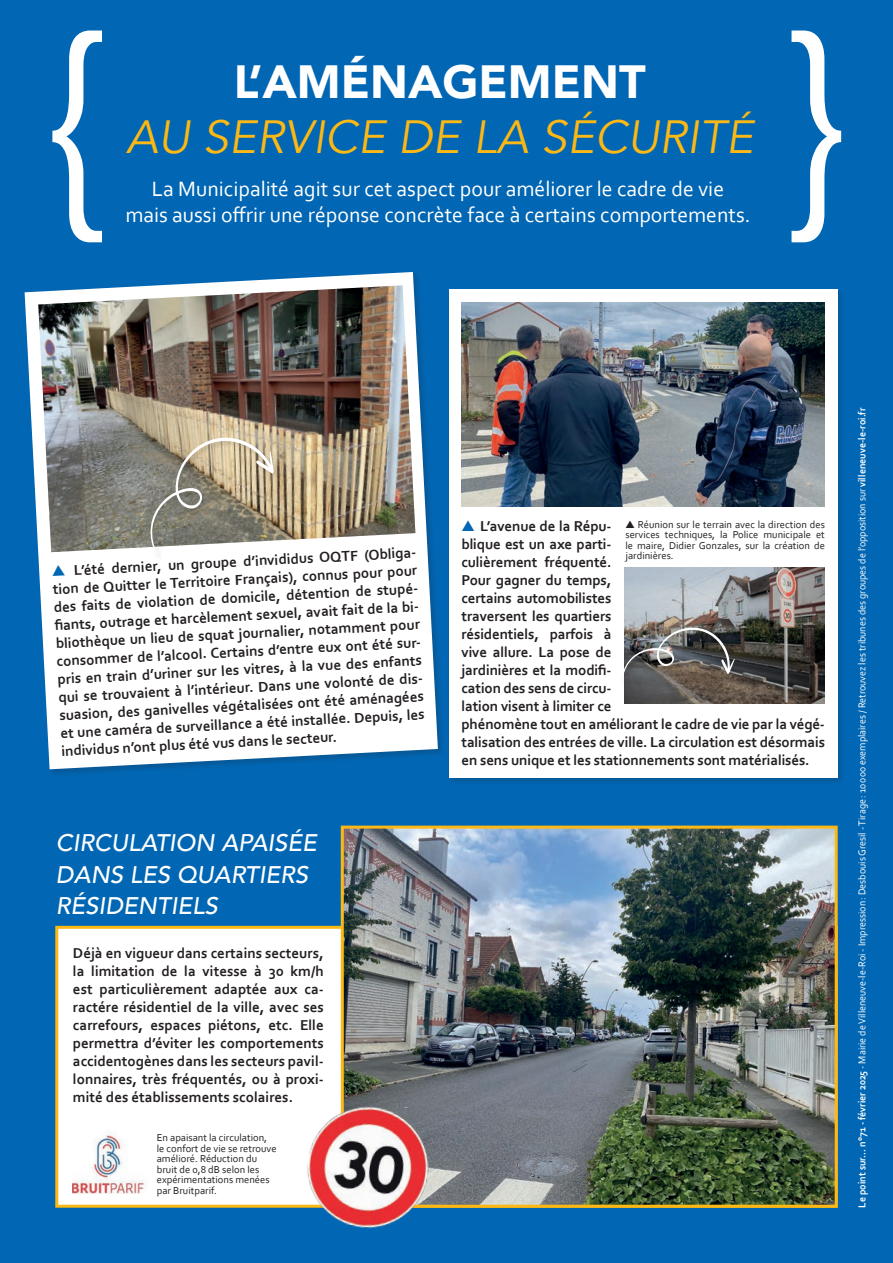
<style>
.page{position:relative;width:893px;height:1263px;background:#0166b3}
.page>*{position:absolute;margin:0;border:0;box-sizing:border-box;transform-origin:0 0}
.TITRE_03{font:300 238.5px "Avenir";color:#fff}
.TITRE_03-2{font:italic 46.5px "Avenir";color:#fcb814}
.TITRE_03-3{font:900 46.5px "Avenir";color:#fff}
.TITRE_03-4{font:italic 500 24px/31.5px "Avenir";color:#fff}
.ENTRÉE_ENC_PLU_sans_filet{font:21.75px/25.5px "Corbel";color:#fff;text-align:center}
.LÉGENDE_NEW_02{font:700 15px/18px "Corbel";letter-spacing:-.01em;color:#231f20}
.ENTRÉE_ENC_PLU_sans_filet-2{font:10.5px/10.5px "Corbel";color:#231f20;text-align:justify}
.OURS{font:10.5px "Corbel";color:#fff;scale:.95 1}
.s1{color:#0166b3}
.s2{font-weight:700}
</style>
<div class="page">
<div style="left:23px;top:270px;width:422px;height:507px;background:#0166b3"></div>
<svg style="left:25px;top:272px;width:413px;height:497px;fill:#fff"></svg>
<div style="left:55px;top:926px;width:783px;height:282px;background:#fff;border:3px solid #fcb814"></div>
<div style="left:447px;top:288px;width:398px;height:498px;background:#231f20;opacity:.2"></div>
<div style="left:449px;top:289px;width:389px;height:489px;background:#fff"></div>
<img style="left:72px;top:1133px;width:74px;height:61px">
<img style="left:345px;top:830px;width:489px;height:374px">
<div style="left:341px;top:826px;width:497px;height:382px;border:3px solid #fcb814"></div>
<img style="left:38px;top:285px;width:377px;height:267px">
<img style="left:461px;top:302px;width:364px;height:205px">
<img style="left:624px;top:568px;width:201px;height:136px">
<img style="left:299px;top:1098px;width:139px;height:139px">
<div style="left:149px;top:436px;width:132px;height:126px;background:#231f20;opacity:.2"></div>
<svg style="left:150px;top:436px;width:124px;height:119px;background:#a79f8d"></svg>
<div style="left:620px;top:626px;width:122px;height:63px;background:#231f20;opacity:.2"></div>
<svg style="left:622px;top:626px;width:113px;height:56px;background:#696764"></svg>
<div style="left:791px;top:31px;width:50px;height:211px;background:#0166b3"></div>
<p class="TITRE_03" style="left:37px;top:-18px;width:81px">{</p>
<p class="TITRE_03-3" style="left:234px;top:41px;width:413px">L’AMÉNAGEMENT</p>
<p class="TITRE_03-2" style="left:126px;top:109px;width:629px">AU SERVICE DE LA SÉCURITÉ</p>
<p class="ENTRÉE_ENC_PLU_sans_filet" style="left:125px;top:176px;width:627px">La Municipalité agit sur cet aspect pour améliorer le cadre de vie<br>mais aussi offrir une réponse concrète face à certains comportements.</p>
<p class="LÉGENDE_NEW_02" style="left:51px;top:562px;width:369px;rotate:-3deg"><span class="s1">▲</span> L’été dernier, un groupe d’invididus OQTF (Obliga&shy;tion de Quitter le Territoire Français), connus pour pour des faits de violation de domicile, détention de stupé&shy;fi ants, outrage et harcèlement sexuel, avait fait de la bi&shy;bliothèque un lieu de squat journalier, notamment pour consommer de l’alcool. Certains d’entre eux ont été sur&shy;pris en train d’uriner sur les vitres, à la vue des enfants qui se trouvaient à l’intérieur. Dans une volonté de dis&shy;suasion, des ganivelles végétalisées ont été aménagées et une caméra de surveillance a été installée. Depuis, les individus n’ont plus été vus dans le secteur.</p>
<p class="TITRE_03-4" style="left:56px;top:827px;width:262px">CIRCULATION APAISÉE<br>DANS LES QUARTIERS<br>RÉSIDENTIELS</p>
<p class="LÉGENDE_NEW_02" style="left:73px;top:943px;width:252px;text-align:justify">Déjà en vigueur dans certains secteurs, la limitation de la vitesse à 30 km/h est particulièrement adaptée aux ca&shy;ractére résidentiel de la ville, avec ses carrefours, espaces piétons, etc. Elle permettra d’éviter les comportements accidentogènes dans les secteurs pavil&shy;lonnaires, très fréquentés, ou à proxi&shy;mité des établissements scolaires.</p>
<p class="ENTRÉE_ENC_PLU_sans_filet-2" style="left:157px;top:1132px;width:121px;text-align:left">En apaisant la circulation, le confort de vie se retrouve amélioré. Réduction du bruit de 0,8 dB selon les expérimentations menées par Bruitparif.</p>
<p class="ENTRÉE_ENC_PLU_sans_filet-2" style="left:625px;top:519px;width:201px">▲ Réunion sur le terrain avec la direction des services techniques, la Police municipale et le maire, Didier Gonzales, sur la création de jardinières.</p>
<p class="LÉGENDE_NEW_02" style="left:461px;top:517px;width:365px"><span class="s1">▲</span> L’avenue de la Répu-<br>blique est un axe parti-<br>culièrement fréquenté.<br>Pour gagner du temps,<br>certains automobilistes<br>traversent les quartiers<br>résidentiels, parfois à<br>vive allure. La pose de<br>jardinières et la modifi-<br>cation des sens de circu-<br>lation visent à limiter ce<br>phénomène tout en améliorant le cadre de vie par la végé&shy;talisation des entrées de ville. La circulation est désormais en sens unique et les stationnements sont matérialisés.</p>
<p class="OURS" style="left:855px;top:1208px;width:843px;rotate:-90deg"><span class="s2">Le point sur... n°71 - février 2025</span> - Mairie de Villeneuve-le-Roi - Impression: Desbouis Gresil - Tirage : 10000 exemplaires / Retrouvez les tribunes des groupes de l’opposition sur <span class="s2">villeneuve-le-roi.fr</span></p>
</div>
